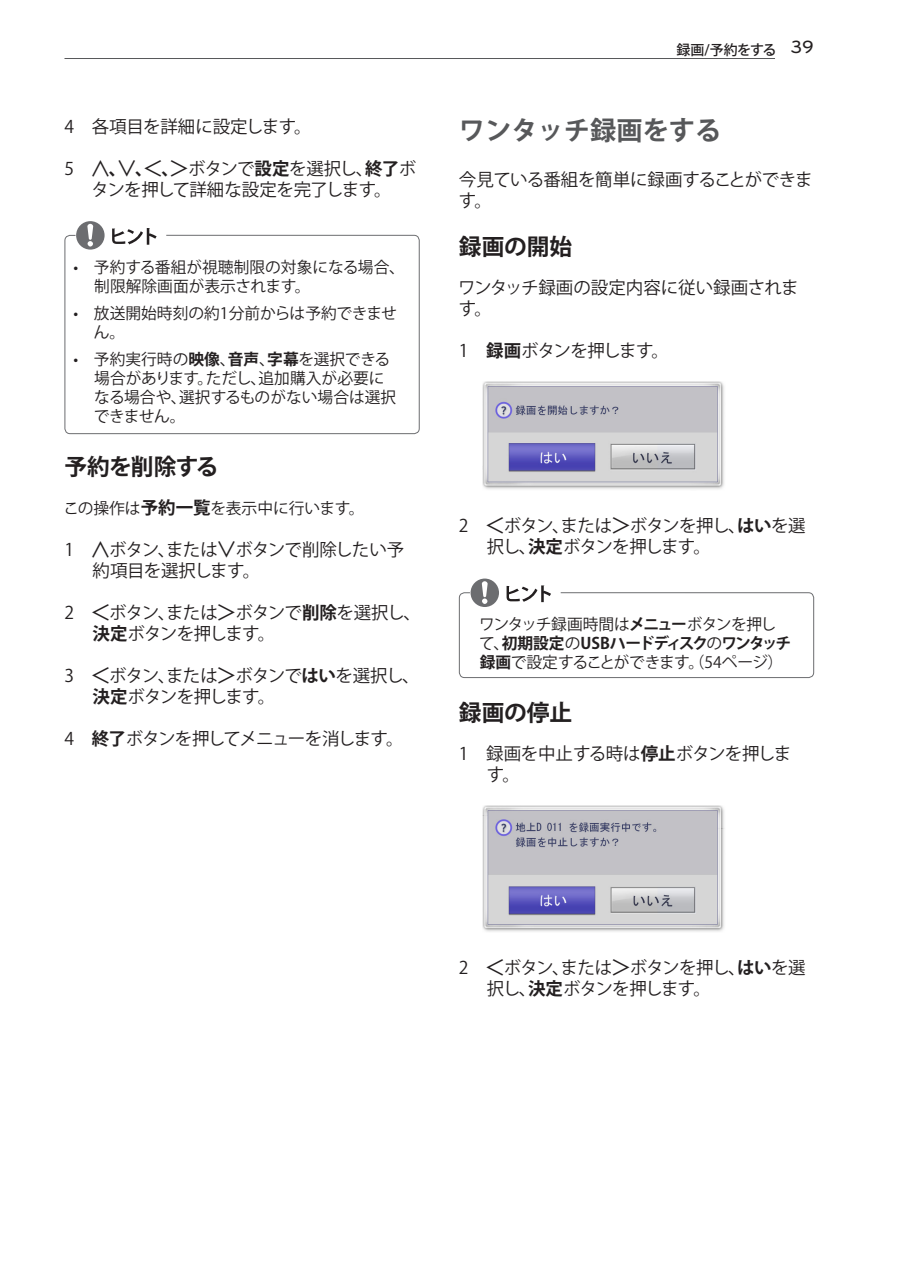
<style>
.page{position:relative;width:903px;height:1275px;background:#fff}
.page>*{position:absolute;margin:0;border:0;box-sizing:border-box;transform-origin:0 0}
.Capter__Kozuka_Gothi{font:700 26.25px "Koz Go Pro";color:#57585a}
.Capter__Kozuka_Gothi-2{font:700 22.75px "Koz Go Pro";letter-spacing:-.01em;color:#231f20}
.Capter__Kozuka_Gothi-3{font:700 22.75px "Koz Go Pro";letter-spacing:-.03em;color:#231f20}
.Kozuka_Gothic_R_10{font:17.5px/21px "Koz Go Pro";letter-spacing:-.04em;color:#231f20}
.Kozuka_Gothic_R_10-2{font:17.5px/21px "Koz Go Pro";color:#231f20}
.Kozuka_Gothic_R_10-3{font:17.5px "Koz Go Pro";letter-spacing:-.08em;color:#231f20}
.Kozuka_Gothic_R_10-4{font:17.5px "Koz Go Pro";letter-spacing:-.02em;color:#231f20}
.원_text_Kozuka_Gothic{font:15.75px/18.9px "Koz Go Pro";color:#231f20}
.원_text_Kozuka_Gothic-2{font:15.75px/18.9px "Koz Go Pro";letter-spacing:-.04em;color:#231f20}
.Kozuka_Gothic_R_9{font:15.75px "Koz Go Pro";color:#231f20}
.t1{font:500 14px "Koz Go Pro";letter-spacing:-.04em;color:#231f20}
.s1{font-weight:700}
.s2{font-weight:700;font-size:17.5px}
.s3{font-family:"Bryant LG";font-size:18.38px}
</style>
<div class="page">
<hr style="left:64px;top:58px;width:711px;height:1px;background:#57585a">
<svg style="left:76px;top:221px;width:29px;height:29px"></svg>
<svg style="left:112px;top:228px;width:45px;height:17px"></svg>
<div style="left:64px;top:235px;width:356px;height:199px;border:1px solid #6c6d70;border-radius:5px"></div>
<img style="left:482px;top:381px;width:242px;height:108px">
<svg style="left:470px;top:579px;width:29px;height:28px"></svg>
<svg style="left:506px;top:585px;width:45px;height:17px"></svg>
<img style="left:482px;top:805px;width:243px;height:127px">
<div style="left:459px;top:592px;width:355px;height:86px;border:1px solid #6c6d70;border-radius:5px"></div>
<p class="Kozuka_Gothic_R_10-4" style="left:64px;top:115px;width:249px">4 各項目を詳細に設定します。</p>
<p class="Kozuka_Gothic_R_10" style="left:64px;top:159px;width:353px;text-align:center">5 <span class="s1">︿、﹀、︿、﹀</span>ボタンで<span class="s1">設定</span>を選択し、<span class="s1">終了</span>ボタンを押して詳細な設定を完了します。</p>
<p class="원_text_Kozuka_Gothic" style="left:94px;top:258px;width:312px;text-indent:-21px">• 予約する番組が視聴制限の対象になる場合、制限解除画面が表示されます。</p>
<p class="원_text_Kozuka_Gothic" style="left:94px;top:304px;width:305px;text-indent:-21px">• 放送開始時刻の約1分前からは予約できません。</p>
<p class="원_text_Kozuka_Gothic" style="left:94px;top:350px;width:304px;text-indent:-20px">• 予約実行時の<span class="s1">映像</span>、<span class="s1">音声</span>、<span class="s1">字幕</span>を選択できる場合があります。ただし、追加購入が必要になる場合や、選択するものがない場合は選択できません。</p>
<p class="Capter__Kozuka_Gothi-3" style="left:64px;top:452px;width:156px">予約を削除する</p>
<p class="Kozuka_Gothic_R_9" style="left:63px;top:498px;width:303px">この操作は<span class="s2">予約一覧</span>を表示中に行います。</p>
<p class="Kozuka_Gothic_R_10" style="left:92px;top:539px;width:313px;text-indent:-28px">1 <span class="s1">︿</span>ボタン、または<span class="s1">﹀</span>ボタンで削除したい予約項目を選択します。</p>
<p class="Kozuka_Gothic_R_10" style="left:92px;top:602px;width:330px;text-indent:-28px">2 <span class="s1">︿</span>ボタン、または<span class="s1">﹀</span>ボタンで<span class="s1">削除</span>を選択し、<span class="s1">決定</span>ボタンを押します。</p>
<p class="Kozuka_Gothic_R_10" style="left:92px;top:665px;width:329px;text-indent:-28px">3 <span class="s1">︿</span>ボタン、または<span class="s1">﹀</span>ボタンで<span class="s1">はい</span>を選択し、<span class="s1">決定</span>ボタンを押します。</p>
<p class="Kozuka_Gothic_R_10-3" style="left:64px;top:727px;width:341px">4 <span class="s1">終了</span>ボタンを押してメニューを消します。</p>
<p class="t1" style="left:676px;top:41px;width:139px">録画/予約をする <span class="s3">39</span></p>
<p class="Capter__Kozuka_Gothi" style="left:459px;top:114px;width:264px">ワンタッチ録画をする</p>
<p class="Kozuka_Gothic_R_10" style="left:459px;top:169px;width:355px">今見ている番組を簡単に録画することができます。</p>
<p class="Capter__Kozuka_Gothi-2" style="left:459px;top:232px;width:115px">録画の開始</p>
<p class="Kozuka_Gothic_R_10-2" style="left:458px;top:277px;width:342px">ワンタッチ録画の設定内容に従い録画されます。</p>
<p class="Kozuka_Gothic_R_10" style="left:459px;top:340px;width:212px">1 <span class="s1">録画</span>ボタンを押します。</p>
<p class="Kozuka_Gothic_R_10" style="left:487px;top:516px;width:320px;text-indent:-28px">2 <span class="s1">︿</span>ボタン、または<span class="s1">﹀</span>ボタンを押し、<span class="s1">はい</span>を選択し、<span class="s1">決定</span>ボタンを押します。</p>
<p class="원_text_Kozuka_Gothic-2" style="left:479px;top:615px;width:314px">ワンタッチ録画時間は<span class="s1">メニュー</span>ボタンを押して、<span class="s1">初期設定</span>の<span class="s1">USBハードディスク</span>の<span class="s1">ワンタッチ録画</span>で設定することができます。（54ページ）</p>
<p class="Capter__Kozuka_Gothi-2" style="left:459px;top:698px;width:115px">録画の停止</p>
<p class="Kozuka_Gothic_R_10" style="left:487px;top:743px;width:306px;text-indent:-28px">1 録画を中止する時は<span class="s1">停止</span>ボタンを押します。</p>
<p class="Kozuka_Gothic_R_10" style="left:487px;top:958px;width:320px;text-indent:-28px">2 <span class="s1">︿</span>ボタン、または<span class="s1">﹀</span>ボタンを押し、<span class="s1">はい</span>を選択し、<span class="s1">決定</span>ボタンを押します。</p>
</div>
